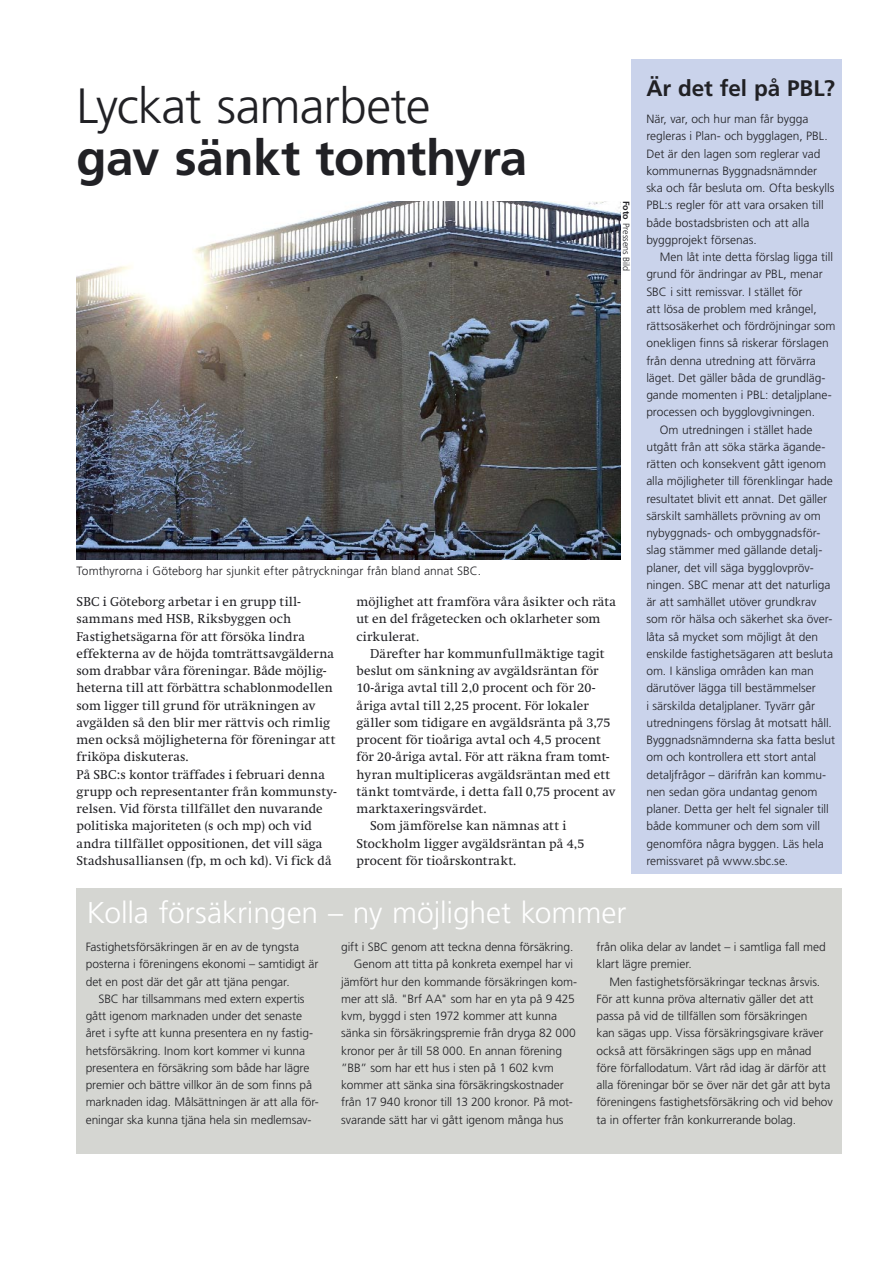
<style>
.page{position:relative;width:893px;height:1263px;background:#fff}
.page>*{position:absolute;margin:0;border:0;box-sizing:border-box;transform-origin:0 0}
.Rubrik{font:700 49.5px/52.5px "Frutiger";letter-spacing:-.015em;color:#212125}
.Ingress_10pt__2{font:300 30px "Frutiger";letter-spacing:-.005em;color:#fff}
.Rubrik-2{font:700 22.5px "Frutiger";letter-spacing:-.005em;color:#212125}
.Bri_Swift{font:12.75px/17.2px "Swift";letter-spacing:.01em;color:#212125}
.Bru_Swift{font:12.75px/17.2px "Swift";letter-spacing:.01em;color:#212125}
.Bri_Frutiger{font:300 12px/17.2px "Frutiger";letter-spacing:-.005em;color:#212125}
.Fakta_Frutiger{font:300 12px/17.2px "Frutiger";letter-spacing:-.01em;color:#212125}
.Bru_Frutiger{font:300 12px "Frutiger";letter-spacing:.005em;color:#212125}
.t1{font:300 9px "Frutiger";color:#212125}
.s1{font-weight:300}
.s2{font-weight:700}
</style>
<div class="page">
<div style="left:632px;top:60px;width:210px;height:814px;background:#cad3eb"></div>
<div style="left:77px;top:888px;width:765px;height:265px;background:#d5d6d2"></div>
<img style="left:77px;top:202px;width:544px;height:358px">
<p class="Rubrik" style="left:77px;top:79px;width:452px"><span class="s1">Lyckat samarbete<br></span>gav sänkt tomthyra</p>
<p class="Rubrik-2" style="left:646px;top:75px;width:190px">Är det fel på PBL?</p>
<p class="Bri_Frutiger" style="left:646px;top:110px;width:190px">När, var, och hur man får bygga regleras i Plan- och bygglagen, PBL.<br>Det är den lagen som reglerar vad kommunernas Byggnadsnämnder ska och får besluta om. Ofta beskylls<br>PBL:s regler för att vara orsaken till både bostadsbristen och att alla byggprojekt försenas.</p>
<p class="Bri_Frutiger" style="left:646px;top:248px;width:191px;text-indent:14px">Men låt inte detta förslag ligga till grund för ändringar av PBL, menar SBC i sitt remissvar. I stället för<br>att lösa de problem med krångel, rättsosäkerhet och fördröjningar som onekligen finns så riskerar förslagen från denna utredning att förvärra läget. Det gäller båda de grundläg&shy;gande momenten i PBL: detaljplane&shy;processen och bygglovgivningen.</p>
<p class="Bri_Frutiger" style="left:646px;top:421px;width:190px;text-indent:14px">Om utredningen i stället hade utgått från att söka stärka ägande&shy;rätten och konsekvent gått igenom alla möjligheter till förenklingar hade resultatet blivit ett annat. Det gäller särskilt samhällets prövning av om nybyggnads- och ombyggnadsför&shy;slag stämmer med gällande detalj&shy;planer, det vill säga bygglovpröv&shy;ningen. SBC menar att det naturliga är att samhället utöver grundkrav som rör hälsa och säkerhet ska över&shy;låta så mycket som möjligt åt den enskilde fastighetsägaren att besluta om. I känsliga områden kan man därutöver lägga till bestämmelser<br>i särskilda detaljplaner. Tyvärr går utredningens förslag åt motsatt håll.<br>Byggnadsnämnderna ska fatta beslut om och kontrollera ett stort antal detaljfrågor – därifrån kan kommu&shy;nen sedan göra undantag genom planer. Detta ger helt fel signaler till både kommuner och dem som vill genomföra några byggen. Läs hela remissvaret på www.sbc.se.</p>
<p class="t1" style="left:631px;top:201px;width:72px;rotate:90deg"><span class="s2">Foto</span> Pressens Bild</p>
<p class="Bru_Frutiger" style="left:77px;top:564px;width:406px">Tomthyrorna i Göteborg har sjunkit efter påtryckningar från bland annat SBC.</p>
<p class="Bri_Swift" style="left:357px;top:593px;width:261px">möjlighet att framföra våra åsikter och räta ut en del frågetecken och oklarheter som cirkulerat.</p>
<p class="Bri_Swift" style="left:357px;top:645px;width:260px;text-indent:14px">Därefter har kommunfullmäktige tagit beslut om sänkning av avgäldsräntan för 10-åriga avtal till 2,0 procent och för 20- åriga avtal till 2,25 procent. För lokaler gäller som tidigare en avgäldsränta på 3,75 procent för tioåriga avtal och 4,5 procent för 20-åriga avtal. För att räkna fram tomt&shy;hyran multipliceras avgäldsräntan med ett tänkt tomtvärde, i detta fall 0,75 procent av marktaxeringsvärdet.</p>
<p class="Bri_Swift" style="left:357px;top:817px;width:229px;text-indent:14px">Som jämförelse kan nämnas att i<br>Stockholm ligger avgäldsräntan på 4,5 procent för tioårskontrakt.</p>
<p class="Bru_Swift" style="left:77px;top:593px;width:260px">SBC i Göteborg arbetar i en grupp till&shy;sammans med HSB, Riksbyggen och Fastighetsägarna för att försöka lindra effekterna av de höjda tomträttsavgälderna som drabbar våra föreningar. Både möjlig&shy;heterna till att förbättra schablonmodellen som ligger till grund för uträkningen av avgälden så den blir mer rättvis och rimlig men också möjligheterna för föreningar att friköpa diskuteras.</p>
<p class="Bri_Swift" style="left:77px;top:766px;width:261px">På SBC:s kontor träffades i februari denna grupp och representanter från kommunsty&shy;relsen. Vid första tillfället den nuvarande politiska majoriteten (s och mp) och vid andra tillfället oppositionen, det vill säga Stadshusalliansen (fp, m och kd). Vi fick då</p>
<p class="Ingress_10pt__2" style="left:87px;top:896px;width:541px">Kolla försäkringen – ny möjlighet kommer</p>
<p class="Fakta_Frutiger" style="left:86px;top:938px;width:234px">Fastighetsförsäkringen är en av de tyngsta posterna i föreningens ekonomi – samtidigt är det en post där det går att tjäna pengar.</p>
<p class="Fakta_Frutiger" style="left:86px;top:990px;width:235px;text-indent:13px">SBC har tillsammans med extern expertis gått igenom marknaden under det senaste året i syfte att kunna presentera en ny fastig&shy;hetsförsäkring. Inom kort kommer vi kunna presentera en försäkring som både har lägre premier och bättre villkor än de som finns på marknaden idag. Målsättningen är att alla för&shy;eningar ska kunna tjäna hela sin medlemsav-</p>
<p class="Fakta_Frutiger" style="left:341px;top:938px;width:234px">gift i SBC genom att teckna denna försäkring.</p>
<p class="Fakta_Frutiger" style="left:341px;top:955px;width:238px;text-indent:13px">Genom att titta på konkreta exempel har vi jämfört hur den kommande försäkringen kom&shy;mer att slå. "Brf AA" som har en yta på 9 425 kvm, byggd i sten 1972 kommer att kunna sänka sin försäkringspremie från dryga 82 000 kronor per år till 58 000. En annan förening ”BB” som har ett hus i sten på 1 602 kvm kommer att sänka sina försäkringskostnader från 17 940 kronor till 13 200 kronor. På mot&shy;svarande sätt har vi gått igenom många hus</p>
<p class="Fakta_Frutiger" style="left:597px;top:938px;width:231px">från olika delar av landet – i samtliga fall med klart lägre premier.</p>
<p class="Fakta_Frutiger" style="left:597px;top:973px;width:238px;text-indent:13px">Men fastighetsförsäkringar tecknas årsvis.<br>För att kunna pröva alternativ gäller det att passa på vid de tillfällen som försäkringen<br>kan sägas upp. Vissa försäkringsgivare kräver också att försäkringen sägs upp en månad före förfallodatum. Vårt råd idag är därför att alla föreningar bör se över när det går att byta föreningens fastighetsförsäkring och vid behov ta in offerter från konkurrerande bolag.</p>
</div>
